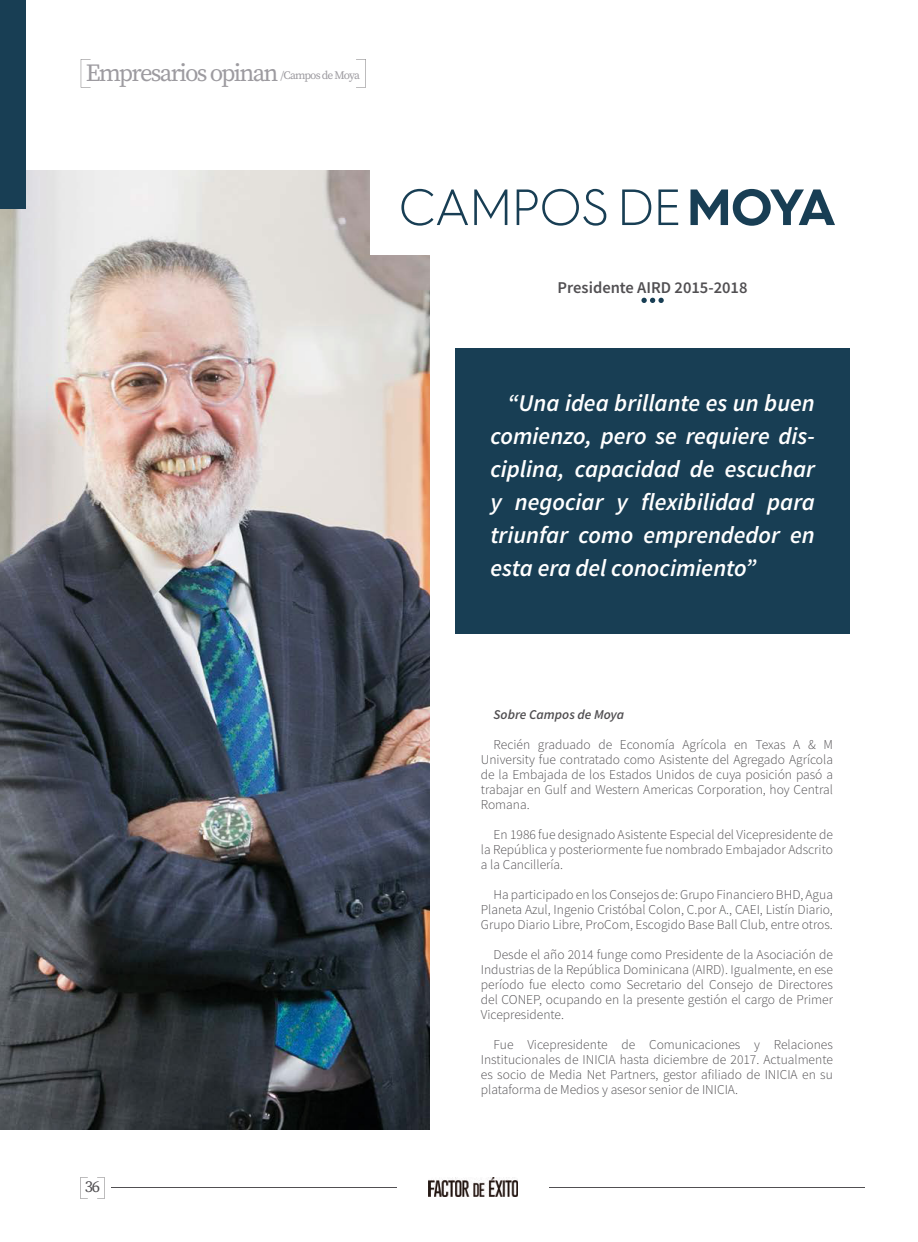
<style>
.page{position:relative;width:918px;height:1242px;background:#fff}
.page>*{position:absolute;margin:0;border:0;box-sizing:border-box;transform-origin:0 0}
.t1{font:300 51px "Hurme Geometric Sans 4";letter-spacing:-.01em;color:#183e54}
.t2{font:24.75px "Source Serif Pro";letter-spacing:-.07em;color:#9d9ba0}
.t3{font:italic 600 24px/33px "Source Sans Pro";color:#fff;text-align:justify}
.t4{font:600 16.5px "Source Sans Pro";color:#514f52}
.t5{font:16.5px "Source Serif Pro";color:#514f52}
.t6{font:300 13.5px/15px "Source Sans Pro";color:#514f52;text-align:justify}
.t7{font:italic 600 13.5px "Source Sans Pro";color:#514f52}
.s1{font-size:11.4px}
.s2{font-weight:700}
</style>
<div class="page">
<img style="left:429px;top:1178px;width:88px;height:18px">
<svg style="left:80px;top:1177px;width:8px;height:22px"></svg>
<svg style="left:97px;top:1177px;width:8px;height:22px"></svg>
<hr style="left:112px;top:1188px;width:285px;height:1px;background:#514f52">
<hr style="left:549px;top:1188px;width:316px;height:1px;background:#514f52">
<svg style="left:81px;top:59px;width:10px;height:29px"></svg>
<svg style="left:356px;top:59px;width:10px;height:29px"></svg>
<div style="left:455px;top:349px;width:395px;height:285px;background:#183e54"></div>
<img style="left:0;top:170px;width:430px;height:959px">
<div style="left:371px;top:159px;width:547px;height:96px;background:#fff"></div>
<svg style="left:641px;top:298px;width:23px;height:5px"></svg>
<div style="left:0;top:0;width:25px;height:209px;background:#183e54"></div>
<h2 class="t2" style="left:86px;top:56px;width:276px">Empresarios opinan <span class="s1">/Campos de Moya</span></h2>
<h1 class="t1" style="left:399px;top:173px;width:438px">CAMPOS DE<span class="s2">MOYA</span></h1>
<p class="t4" style="left:558px;top:276px;width:191px">Presidente AIRD 2015-2018</p>
<h3 class="t3" style="left:490px;top:386px;width:326px;text-indent:17px">“Una idea brillante es un buen comienzo, pero se requiere dis&shy;ciplina, capacidad de escuchar y negociar y flexibilidad para triunfar como emprendedor en esta era del conocimiento”</h3>
<p class="t5" style="left:85px;top:1176px;width:17px">36</p>
<p class="t7" style="left:494px;top:706px;width:132px">Sobre Campos de Moya</p>
<p class="t6" style="left:481px;top:737px;width:354px;text-indent:13px">Recién graduado de Economía Agrícola en Texas A &amp; M University fue contratado como Asistente del Agregado Agrícola de la Embajada de los Estados Unidos de cuya posición pasó a trabajar en Gulf and Western Americas Corporation, hoy Central Romana.</p>
<p class="t6" style="left:481px;top:827px;width:354px;text-indent:13px">En 1986 fue designado Asistente Especial del Vicepresidente de la República y posteriormente fue nombrado Embajador Adscrito a la Cancillería.</p>
<p class="t6" style="left:481px;top:887px;width:354px;text-indent:13px">Ha participado en los Consejos de: Grupo Financiero BHD, Agua Planeta Azul, Ingenio Cristóbal Colon, C.por A., CAEI, Listín Diario, Grupo Diario Libre, ProCom, Escogido Base Ball Club, entre otros.</p>
<p class="t6" style="left:481px;top:947px;width:354px;text-indent:13px">Desde el año 2014 funge como Presidente de la Asociación de Industrias de la República Dominicana (AIRD). Igualmente, en ese período fue electo como Secretario del Consejo de Directores del CONEP, ocupando en la presente gestión el cargo de Primer Vicepresidente.</p>
<p class="t6" style="left:481px;top:1037px;width:354px;text-indent:13px">Fue Vicepresidente de Comunicaciones y Relaciones Institucionales de INICIA hasta diciembre de 2017. Actualmente es socio de Media Net Partners, gestor afiliado de INICIA en su plataforma de Medios y asesor senior de INICIA.</p>
</div>
